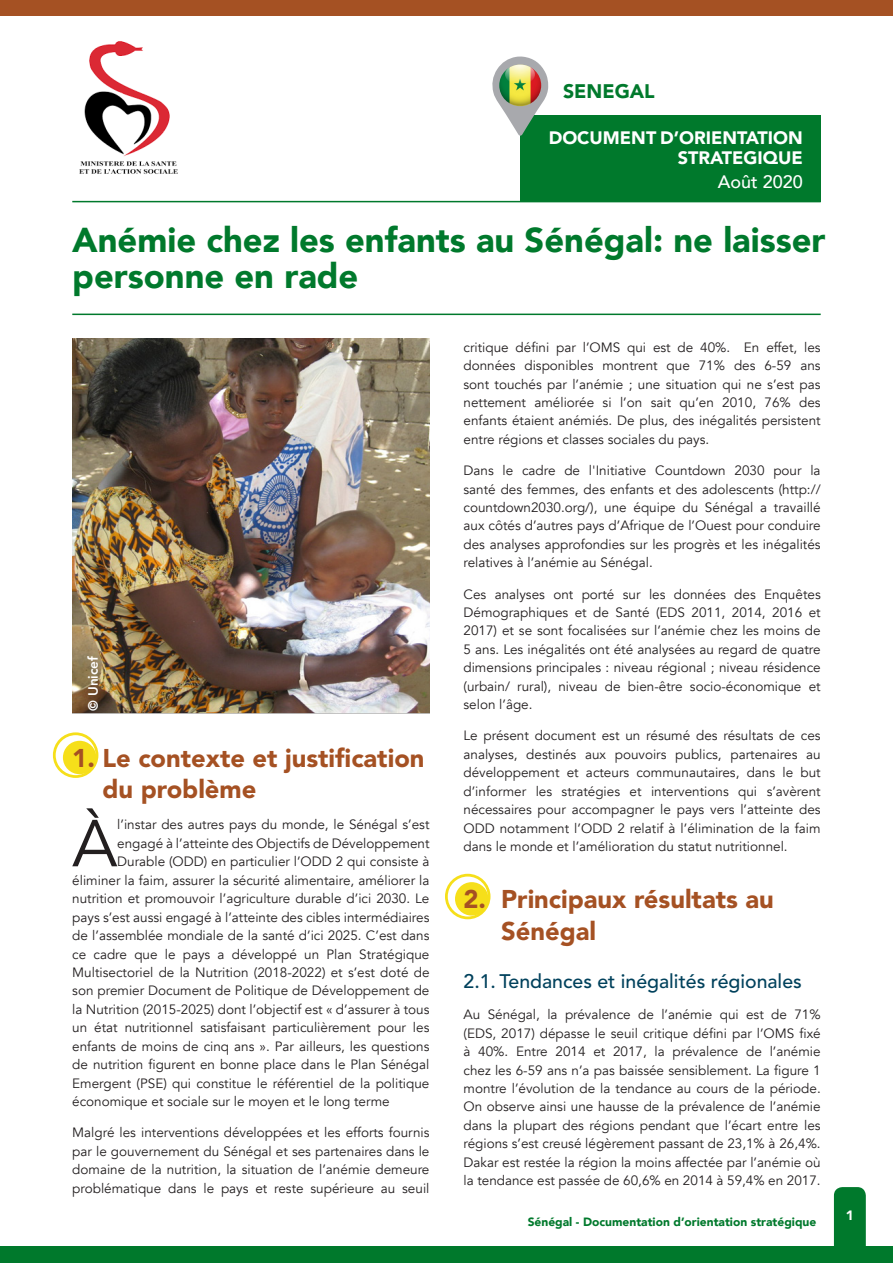
<style>
.page{position:relative;width:893px;height:1263px;background:#fff}
.page>*{position:absolute;margin:0;border:0;box-sizing:border-box;transform-origin:0 0}
.body_text{font:65.55px "Avenir";color:#231f20}
.heading{font:900 34.5px/36px "Avenir";color:#00792c}
.subhead{font:900 25.5px/31.5px "Avenir LT Std";color:#a55123}
.subhead2{font:500 19.5px "Avenir LT Std";color:#01415c}
.subhead2-2{font:900 19.5px "Avenir LT Std";color:#00792c}
.heading-2{font:900 18px/19.5px "Avenir";color:#fff;text-align:right}
.heading-3{font:500 18px "Avenir";color:#fff}
.body_text-2{font:13.5px/18.5px "Avenir";color:#231f20;text-align:justify}
.body_text-3{font:800 13.5px "Avenir";color:#fff}
.body_text-4{font:900 13.5px "Avenir";color:#fff}
.t1{font:900 12px "Avenir";color:#00792c}
</style>
<div class="page">
<div style="left:0;top:1247px;width:893px;height:16px;background:#00792c"></div>
<div style="left:834px;top:1187px;width:32px;height:60px;background:#00792c"></div>
<div style="left:445px;top:874px;width:45px;height:45px;border:3px solid #f6df1a;border-radius:50%"></div>
<div style="left:455px;top:882px;width:33px;height:33px;background:#f6df1a;border-radius:50%"></div>
<div style="left:53px;top:732px;width:45px;height:46px;border:3px solid #f6df1a;border-radius:50%"></div>
<div style="left:63px;top:741px;width:33px;height:33px;background:#f6df1a;border-radius:50%"></div>
<div style="left:0;top:0;width:893px;height:16px;background:#a55123"></div>
<img style="left:73px;top:338px;width:356px;height:375px">
<div style="left:520px;top:116px;width:301px;height:86px;background:#00792c"></div>
<hr style="left:72px;top:201px;width:749px;height:1px;background:#00792c">
<hr style="left:72px;top:314px;width:749px;height:1px;background:#00792c">
<img style="left:79px;top:41px;width:99px;height:133px">
<svg style="left:492px;top:56px;width:56px;height:80px"></svg>
<img style="left:499px;top:65px;width:42px;height:41px;border-radius:21px">
<p class="subhead2-2" style="left:563px;top:80px;width:93px">SENEGAL</p>
<p class="heading-2" style="left:549px;top:128px;width:256px">DOCUMENT D’ORIENTATION<br>STRATEGIQUE</p>
<p class="heading-3" style="left:718px;top:166px;width:87px">Août 2020</p>
<p class="heading" style="left:72px;top:221px;width:755px">Anémie chez les enfants au Sénégal: ne laisser personne en rade</p>
<p class="body_text-3" style="left:82px;top:711px;width:56px;rotate:-90deg">© Unicef</p>
<p class="subhead" style="left:102px;top:742px;width:324px;text-indent:-30px">1. Le contexte et justification du problème</p>
<p class="body_text" style="left:72px;top:805px;width:47px">À</p>
<p class="body_text-2" style="left:117px;top:816px;width:314px">l’instar des autres pays du monde, le Sénégal s’est</p>
<p class="body_text-2" style="left:117px;top:834px;width:314px">engagé à l’atteinte des Objectifs de Développement</p>
<p class="body_text-2" style="left:117px;top:853px;width:314px">Durable (ODD) en particulier l’ODD 2 qui consiste à</p>
<p class="body_text-2" style="left:72px;top:871px;width:359px">éliminer la faim, assurer la sécurité alimentaire, améliorer la</p>
<p class="body_text-2" style="left:72px;top:889px;width:359px">nutrition et promouvoir l’agriculture durable d’ici 2030. Le</p>
<p class="body_text-2" style="left:72px;top:908px;width:359px">pays s’est aussi engagé à l’atteinte des cibles intermédiaires</p>
<p class="body_text-2" style="left:72px;top:926px;width:359px">de l’assemblée mondiale de la santé d’ici 2025. C’est dans</p>
<p class="body_text-2" style="left:72px;top:945px;width:359px">ce cadre que le pays a développé un Plan Stratégique</p>
<p class="body_text-2" style="left:72px;top:963px;width:359px">Multisectoriel de la Nutrition (2018-2022) et s’est doté de</p>
<p class="body_text-2" style="left:72px;top:982px;width:359px">son premier Document de Politique de Développement de</p>
<p class="body_text-2" style="left:72px;top:1000px;width:359px">la Nutrition (2015-2025) dont l’objectif est « d’assurer à tous</p>
<p class="body_text-2" style="left:72px;top:1019px;width:359px">un état nutritionnel satisfaisant particulièrement pour les</p>
<p class="body_text-2" style="left:72px;top:1037px;width:359px">enfants de moins de cinq ans ». Par ailleurs, les questions</p>
<p class="body_text-2" style="left:72px;top:1056px;width:359px">de nutrition figurent en bonne place dans le Plan Sénégal</p>
<p class="body_text-2" style="left:72px;top:1074px;width:359px">Emergent (PSE) qui constitue le référentiel de la politique</p>
<p class="body_text-2" style="left:72px;top:1092px;width:319px">économique et sociale sur le moyen et le long terme</p>
<p class="body_text-2" style="left:72px;top:1124px;width:359px">Malgré les interventions développées et les efforts fournis par le gouvernement du Sénégal et ses partenaires dans le domaine de la nutrition, la situation de l’anémie demeure problématique dans le pays et reste supérieure au seuil</p>
<p class="body_text-2" style="left:463px;top:338px;width:359px">critique défini par l’OMS qui est de 40%. En effet, les données disponibles montrent que 71% des 6-59 ans sont touchés par l’anémie ; une situation qui ne s’est pas nettement améliorée si l’on sait qu’en 2010, 76% des enfants étaient anémiés. De plus, des inégalités persistent entre régions et classes sociales du pays.</p>
<p class="body_text-2" style="left:463px;top:461px;width:359px">Dans le cadre de l'Initiative Countdown 2030 pour la santé des femmes, des enfants et des adolescents (http:// countdown2030.org/), une équipe du Sénégal a travaillé aux côtés d’autres pays d’Afrique de l’Ouest pour conduire des analyses approfondies sur les progrès et les inégalités relatives à l’anémie au Sénégal.</p>
<p class="body_text-2" style="left:463px;top:585px;width:359px">Ces analyses ont porté sur les données des Enquêtes Démographiques et de Santé (EDS 2011, 2014, 2016 et 2017) et se sont focalisées sur l’anémie chez les moins de 5 ans. Les inégalités ont été analysées au regard de quatre dimensions principales : niveau régional ; niveau résidence (urbain/ rural), niveau de bien-être socio-économique et selon l’âge.</p>
<p class="body_text-2" style="left:463px;top:727px;width:359px">Le présent document est un résumé des résultats de ces analyses, destinés aux pouvoirs publics, partenaires au développement et acteurs communautaires, dans le but d’informer les stratégies et interventions qui s’avèrent nécessaires pour accompagner le pays vers l’atteinte des ODD notamment l’ODD 2 relatif à l’élimination de la faim dans le monde et l’amélioration du statut nutritionnel.</p>
<p class="subhead" style="left:501px;top:883px;width:274px;text-indent:-38px">2. Principaux résultats au<br>Sénégal</p>
<p class="subhead2" style="left:463px;top:970px;width:340px">2.1. Tendances et inégalités régionales</p>
<p class="body_text-2" style="left:463px;top:1005px;width:359px">Au Sénégal, la prévalence de l’anémie qui est de 71% (EDS, 2017) dépasse le seuil critique défini par l’OMS fixé à 40%. Entre 2014 et 2017, la prévalence de l’anémie chez les 6-59 ans n’a pas baissée sensiblement. La figure 1 montre l’évolution de la tendance au cours de la période.<br>On observe ainsi une hausse de la prévalence de l’anémie dans la plupart des régions pendant que l’écart entre les régions s’est creusé légèrement passant de 23,1% à 26,4%.<br>Dakar est restée la région la moins affectée par l’anémie où la tendance est passée de 60,6% en 2014 à 59,4% en 2017.</p>
<p class="t1" style="left:528px;top:1211px;width:290px">Sénégal - Documentation d’orientation stratégique</p>
<p class="body_text-4" style="left:846px;top:1203px;width:9px">1</p>
</div>
